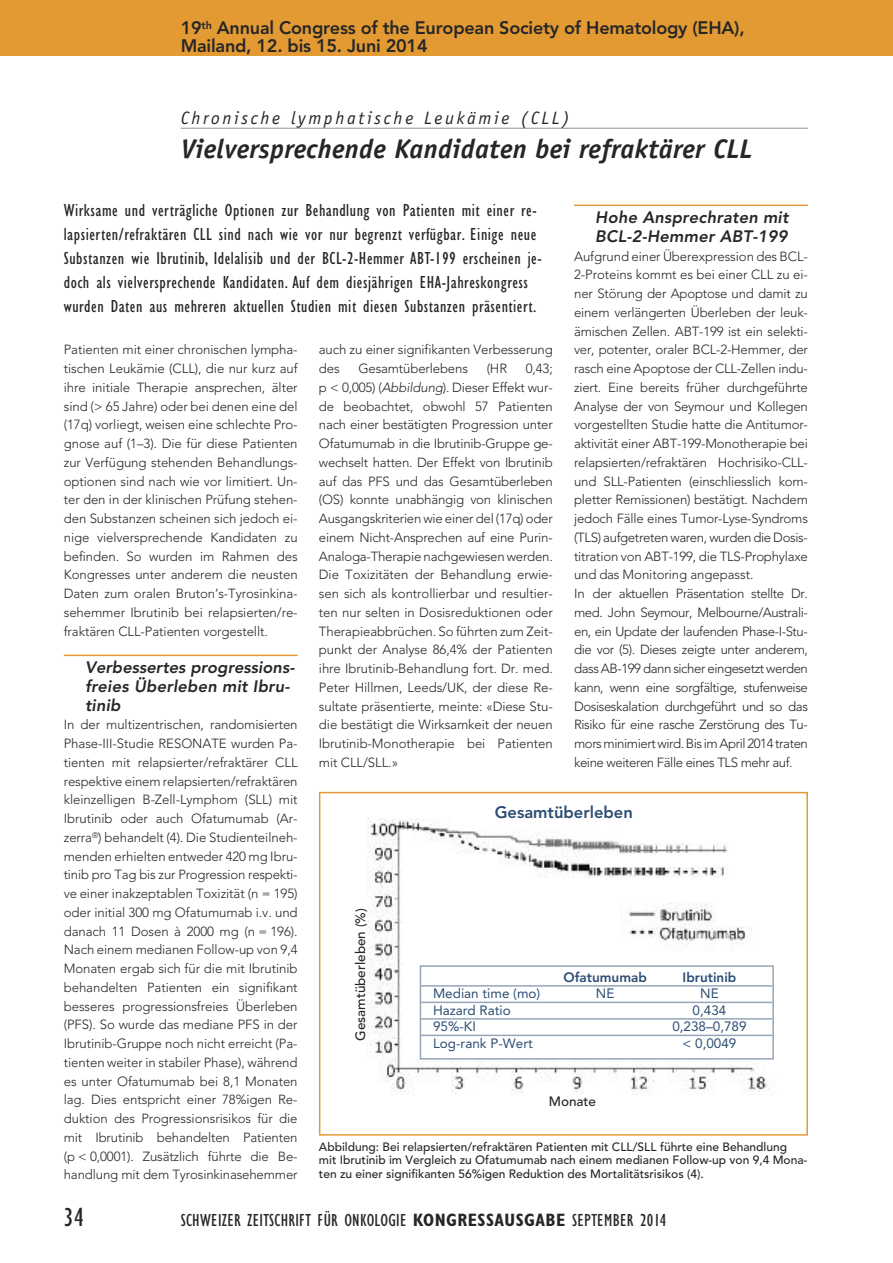
<style>
.page{position:relative;width:893px;height:1263px;background:#fff}
.page>*{position:absolute;margin:0;border:0;box-sizing:border-box;transform-origin:0 0}
.t1{font:italic 700 27px "Officina Sans";letter-spacing:.01em;color:#272627}
.t2{font:condensed 27px "Gill Sans";color:#272627}
.t3{font:condensed 18px/24px "Gill Sans";letter-spacing:.03em;color:#272627}
.t4{font:800 18px/18px "Avenir";letter-spacing:-.01em;color:#272627}
.t5{font:italic 18px "Officina Sans";letter-spacing:.15em;color:#272627}
.t6{font:italic 800 16.5px/18.8px "Avenir";letter-spacing:.01em;color:#272627}
.t7{font:800 16.5px "Avenir";color:#2c4d73}
.t8{font:13.5px "Avenir";color:#2c4d73}
.t9{font:500 13.5px "Avenir";color:#272627}
.t10{font:800 13.5px "Avenir";color:#2c4d73}
.t11{font:300 13.2px/18.8px "Avenir";letter-spacing:-.015em;color:#272627;text-align:justify}
.t12{font:500 12px/13.5px "Avenir";color:#272627}
.s1{font-style:italic}
.s2{font-weight:700}
</style>
<div class="page">
<div style="left:0;top:0;width:893px;height:55px;background:#e39a33"></div>
<hr style="left:64px;top:655px;width:234px;height:1px;background:#e39a33">
<hr style="left:574px;top:205px;width:234px;height:1px;background:#e39a33">
<hr style="left:181px;top:128px;width:627px;height:1px;background:#939393">
<img style="left:366px;top:818px;width:408px;height:277px">
<div style="left:319px;top:792px;width:489px;height:343px;border:2px solid #e39a33"></div>
<hr style="left:420px;top:985px;width:352px;height:2px;background:#95a6b9">
<hr style="left:420px;top:1002px;width:352px;height:1px;background:#95a6b9">
<hr style="left:420px;top:1018px;width:352px;height:2px;background:#95a6b9">
<hr style="left:420px;top:1035px;width:352px;height:1px;background:#95a6b9">
<div style="left:420px;top:965px;width:354px;height:94px;border:2px solid #95a6b9"></div>
<h2 class="t4" style="left:181px;top:18px;width:565px">19<sup>th</sup> Annual Congress of the European Society of Hematology (EHA),<br>Mailand, 12. bis 15. Juni 2014</h2>
<h2 class="t5" style="left:181px;top:111px;width:391px">Chronische lymphatische Leukämie (CLL)</h2>
<h1 class="t1" style="left:181px;top:138px;width:573px">Vielversprechende Kandidaten bei refraktärer CLL</h1>
<p class="t3" style="left:64px;top:200px;width:479px">Wirksame und verträgliche Optionen zur Behandlung von Patienten mit einer re&shy;lapsierten/refraktären CLL sind nach wie vor nur begrenzt verfügbar. Einige neue Substanzen wie Ibrutinib, Idelalisib und der BCL-2-Hemmer ABT-199 erscheinen je&shy;doch als vielversprechende Kandidaten. Auf dem diesjährigen EHA-Jahreskongress wurden Daten aus mehreren aktuellen Studien mit diesen Substanzen präsentiert.</p>
<p class="t6" style="left:595px;top:208px;width:195px">Hohe Ansprechraten mit<br>BCL-2-Hemmer ABT-199</p>
<p class="t11" style="left:574px;top:247px;width:235px;text-align:left">Aufgrund einer Überexpression des BCL-2-Proteins kommt es bei einer CLL zu ei&shy;ner Störung der Apoptose und damit zu einem verlängerten Überleben der leuk&shy;ämischen Zellen. ABT-199 ist ein selekti&shy;ver, potenter, oraler BCL-2-Hemmer, der rasch eine Apoptose der CLL-Zellen indu&shy;ziert. Eine bereits früher durchgeführte Analyse der von Seymour und Kollegen vorgestellten Studie hatte die Antitumor&shy;aktivität einer ABT-199-Monotherapie bei relapsierten/refraktären Hochrisiko-CLL&shy;und SLL-Patienten (einschliesslich kom&shy;pletter Remissionen) bestätigt. Nachdem jedoch Fälle eines Tumor-Lyse-Syndroms (TLS) aufgetreten waren, wurden die Dosis&shy;titration von ABT-199, die TLS-Prophylaxe und das Monitoring angepasst.<br>In der aktuellen Präsentation stellte Dr. med. John Seymour, Melbourne/Australi&shy;en, ein Update der laufenden Phase-I-Stu&shy;die vor (5). Dieses zeigte unter anderem, dass AB-199 dann sicher eingesetzt werden kann, wenn eine sorgfältige, stufenweise Dosiseskalation durchgeführt und so das Risiko für eine rasche Zerstörung des Tu&shy;mors minimiert wird. Bis im April 2014 traten keine weiteren Fälle eines TLS mehr auf.</p>
<p class="t11" style="left:319px;top:340px;width:235px">auch zu einer signifikanten Verbesserung des</p>
<p class="t11" style="left:64px;top:340px;width:235px">Patienten mit einer chronischen lympha&shy;tischen Leukämie (CLL), die nur kurz auf ihre initiale Therapie ansprechen, älter sind (&gt; 65 Jahre) oder bei denen eine del (17q) vorliegt, weisen eine schlechte Pro&shy;gnose auf (1–3). Die für diese Patienten zur Verfügung stehenden Behandlungs&shy;optionen sind nach wie vor limitiert. Un&shy;ter den in der klinischen Prüfung stehen&shy;den Substanzen scheinen sich jedoch ei&shy;nige vielversprechende Kandidaten zu befinden. So wurden im Rahmen des Kongresses unter anderem die neusten Daten zum oralen Bruton’s-Tyrosinkina&shy;sehemmer Ibrutinib bei relapsierten/re&shy;fraktären CLL-Patienten vorgestellt.</p>
<p class="t6" style="left:85px;top:658px;width:211px">Verbessertes progressions&shy;freies Überleben mit Ibru&shy;tinib</p>
<p class="t11" style="left:64px;top:715px;width:235px">In der multizentrischen, randomisierten Phase-III-Studie RESONATE wurden Pa&shy;tienten mit relapsierter/refraktärer CLL respektive einem relapsierten/refraktären kleinzelligen B-Zell-Lymphom (SLL) mit Ibrutinib oder auch Ofatumumab (Ar&shy;zerra<sup>®</sup>) behandelt (4). Die Studienteilneh&shy;menden erhielten entweder 420 mg Ibru&shy;tinib pro Tag bis zur Progression respekti&shy;ve einer inakzeptablen Toxizität (n = 195) oder initial 300 mg Ofatumumab i.v. und danach 11 Dosen à 2000 mg (n = 196).<br>Nach einem medianen Follow-up von 9,4<br>Monaten ergab sich für die mit Ibrutinib behandelten Patienten ein signifikant besseres progressionsfreies Überleben (PFS). So wurde das mediane PFS in der Ibrutinib-Gruppe noch nicht erreicht (Pa&shy;tienten weiter in stabiler Phase), während es unter Ofatumumab bei 8,1 Monaten lag. Dies entspricht einer 78%igen Re&shy;duktion des Progressionsrisikos für die mit Ibrutinib behandelten Patienten (p &lt; 0,0001). Zusätzlich führte die Be&shy;handlung mit dem Tyrosinkinasehemmer</p>
<p class="t11" style="left:358px;top:359px;width:111px">Gesamtüberlebens</p>
<p class="t11" style="left:487px;top:359px;width:22px">(HR</p>
<p class="t11" style="left:319px;top:359px;width:235px;text-indent:207px">0,43; p &lt; 0,005) (<span class="s1">Abbildung</span>). Dieser Effekt wur&shy;de beobachtet, obwohl 57 Patienten nach einer bestätigten Progression unter Ofatumumab in die Ibrutinib-Gruppe ge&shy;wechselt hatten. Der Effekt von Ibrutinib auf das PFS und das Gesamtüberleben (OS) konnte unabhängig von klinischen Ausgangskriterien wie einer del (17q) oder einem Nicht-Ansprechen auf eine Purin-Analoga-Therapie nachgewiesen werden.<br>Die Toxizitäten der Behandlung erwie&shy;sen sich als kontrollierbar und resultier&shy;ten nur selten in Dosisreduktionen oder Therapieabbrüchen. So führten zum Zeit&shy;punkt der Analyse 86,4% der Patienten ihre Ibrutinib-Behandlung fort. Dr. med.<br>Peter Hillmen, Leeds/UK, der diese Re&shy;sultate präsentierte, meinte: «Diese Stu&shy;die bestätigt die Wirksamkeit der neuen Ibrutinib-Monotherapie bei Patienten mit CLL/SLL.»</p>
<p class="t7" style="left:495px;top:797px;width:140px">Gesamtüberleben</p>
<p class="t9" style="left:349px;top:1041px;width:134px;rotate:-90deg">Gesamtüberleben (%)</p>
<p class="t10" style="left:564px;top:965px;width:85px">Ofatumumab</p>
<p class="t10" style="left:683px;top:965px;width:55px">Ibrutinib</p>
<p class="t8" style="left:433px;top:983px;width:109px">Median time (mo)</p>
<p class="t8" style="left:596px;top:983px;width:20px">NE</p>
<p class="t8" style="left:700px;top:983px;width:20px">NE</p>
<p class="t8" style="left:433px;top:999px;width:79px">Hazard Ratio</p>
<p class="t8" style="left:693px;top:999px;width:35px">0,434</p>
<p class="t8" style="left:433px;top:1016px;width:44px">95%-KI</p>
<p class="t8" style="left:672px;top:1016px;width:76px">0,238–0,789</p>
<p class="t8" style="left:433px;top:1032px;width:101px">Log-rank P-Wert</p>
<p class="t8" style="left:682px;top:1032px;width:56px">&lt; 0,0049</p>
<p class="t9" style="left:549px;top:1090px;width:49px">Monate</p>
<p class="t12" style="left:319px;top:1139px;width:490px">Abbildung: Bei relapsierten/refraktären Patienten mit CLL/SLL führte eine Behandlung mit Ibrutinib im Vergleich zu Ofatumumab nach einem medianen Follow-up von 9,4 Mona&shy;ten zu einer signifikanten 56%igen Reduktion des Mortalitätsrisikos (4).</p>
<h1 class="t2" style="left:64px;top:1207px;width:22px">34</h1>
<h2 class="t3" style="left:181px;top:1210px;width:487px">SCHWEIZER ZEITSCHRIFT FÜR ONKOLOGIE <span class="s2">KONGRESSAUSGABE</span> SEPTEMBER 2014</h2>
</div>
